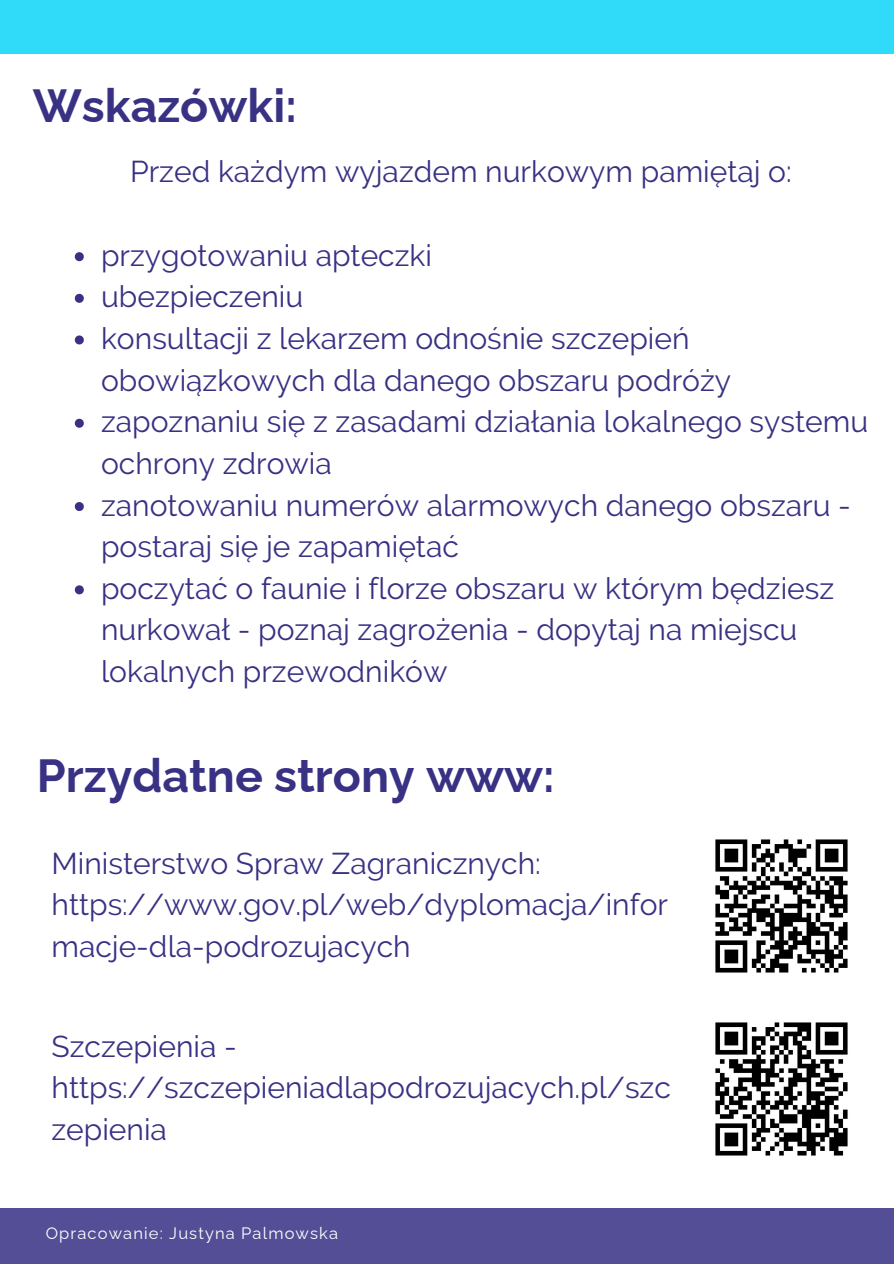
<style>
.page{position:relative;width:894px;height:1264px;background:#fff}
.page>*{position:absolute;margin:0;border:0;box-sizing:border-box;transform-origin:0 0}
.t1{font:700 46.5px "Raleway";color:#383184}
.t2{font:30px/41.7px "Raleway";color:#383184}
.t3{font:16.5px "Raleway";letter-spacing:.07em;color:#fff}
</style>
<div class="page">
<div style="left:0;top:0;width:893px;height:54px;background:#30dbfa"></div>
<img style="left:715px;top:839px;width:133px;height:134px">
<img style="left:715px;top:1022px;width:133px;height:134px">
<svg style="left:75px;top:252px;width:9px;height:9px"></svg>
<svg style="left:75px;top:294px;width:9px;height:9px"></svg>
<svg style="left:75px;top:335px;width:9px;height:9px"></svg>
<svg style="left:75px;top:419px;width:9px;height:9px"></svg>
<svg style="left:75px;top:502px;width:9px;height:9px"></svg>
<svg style="left:75px;top:585px;width:9px;height:9px"></svg>
<div style="left:0;top:1208px;width:893px;height:55px;background:#544e97"></div>
<h1 class="t1" style="left:33px;top:78px;width:265px">Wskazówki:</h1>
<h2 class="t2" style="left:130px;top:151px;width:663px">Przed każdym wyjazdem nurkowym pamiętaj o:</h2>
<p class="t2" style="left:101px;top:234px;width:332px">przygotowaniu apteczki</p>
<p class="t2" style="left:101px;top:276px;width:203px">ubezpieczeniu</p>
<p class="t2" style="left:101px;top:317px;width:631px">konsultacji z lekarzem odnośnie szczepień obowiązkowych dla danego obszaru podróży</p>
<p class="t2" style="left:101px;top:401px;width:768px">zapoznaniu się z zasadami działania lokalnego systemu ochrony zdrowia</p>
<p class="t2" style="left:101px;top:484px;width:751px">zanotowaniu numerów alarmowych danego obszaru - postaraj się je zapamiętać</p>
<p class="t2" style="left:101px;top:567px;width:734px">poczytać o faunie i florze obszaru w którym będziesz nurkował - poznaj zagrożenia - dopytaj na miejscu lokalnych przewodników</p>
<h1 class="t1" style="left:37px;top:748px;width:519px">Przydatne strony www:</h1>
<p class="t2" style="left:52px;top:842px;width:618px">Ministerstwo Spraw Zagranicznych: https://www.gov.pl/web/dyplomacja/infor macje-dla-podrozujacych</p>
<h2 class="t2" style="left:52px;top:1025px;width:620px">Szczepienia - https://szczepieniadlapodrozujacych.pl/szc zepienia</h2>
<h2 class="t3" style="left:46px;top:1223px;width:294px">Opracowanie: Justyna Palmowska</h2>
</div>
